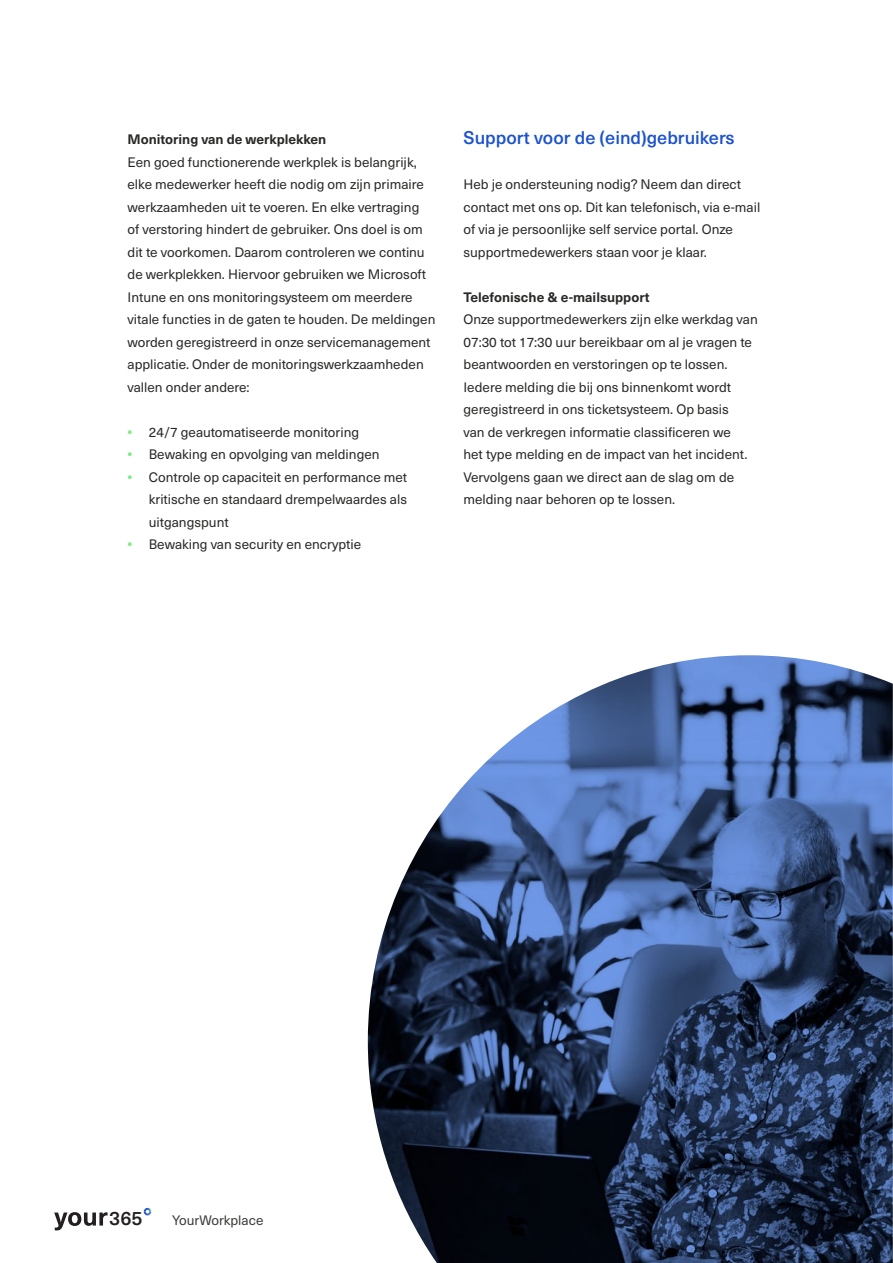
<style>
.page{position:relative;width:893px;height:1263px;background:#fff}
.page>*{position:absolute;margin:0;border:0;box-sizing:border-box;transform-origin:0 0}
.t1{font:500 19.2px "Neue Haas Unica W1 G";color:#231f20}
.t2{font:500 18px "Neue Haas Unica W1 G";color:#1b52ce}
.t3{font:13.5px/22.5px "Neue Haas Unica W1 G";color:#282827}
.t4{font:700 13.5px "Neue Haas Unica W1 G";color:#282827}
.t5{font:13.5px "Neue Haas Unica W1 G";color:#3c3c3b}
.s1{font-weight:700;color:#79ee84}
</style>
<div class="page">
<svg style="left:54px;top:1212px;width:54px;height:18px"></svg>
<svg style="left:143px;top:1207px;width:9px;height:9px"></svg>
<img style="left:368px;top:655px;width:525px;height:608px">
<p class="t4" style="left:128px;top:129px;width:200px">Monitoring van de werkplekken</p>
<p class="t3" style="left:128px;top:150px;width:309px">Een goed functionerende werkplek is belangrijk, elke medewerker heeft die nodig om zijn primaire werkzaamheden uit te voeren. En elke vertraging<br>of verstoring hindert de gebruiker. Ons doel is om dit te voorkomen. Daarom controleren we continu de werkplekken. Hiervoor gebruiken we Microsoft Intune en ons monitoringsysteem om meerdere vitale functies in de gaten te houden. De meldingen worden geregistreerd in onze servicemanagement applicatie. Onder de monitoringswerkzaamheden vallen onder andere:</p>
<p class="t3" style="left:128px;top:420px;width:233px"><span class="s1">•</span> 24/7 geautomatiseerde monitoring</p>
<p class="t3" style="left:128px;top:442px;width:254px"><span class="s1">•</span> Bewaking en opvolging van meldingen</p>
<p class="t3" style="left:149px;top:465px;width:260px;text-align:justify;text-indent:-21px"><span class="s1">•</span> Controle op capaciteit en performance met kritische en standaard drempelwaardes als uitgangspunt</p>
<p class="t3" style="left:128px;top:532px;width:235px"><span class="s1">•</span> Bewaking van security en encryptie</p>
<h2 class="t2" style="left:463px;top:124px;width:273px">Support voor de (eind)gebruikers</h2>
<p class="t3" style="left:463px;top:172px;width:298px">Heb je ondersteuning nodig? Neem dan direct contact met ons op. Dit kan telefonisch, via e-mail of via je persoonlijke self service portal. Onze supportmedewerkers staan voor je klaar.</p>
<p class="t4" style="left:463px;top:286px;width:188px">Telefonische &amp; e-mailsupport</p>
<p class="t3" style="left:463px;top:307px;width:296px">Onze supportmedewerkers zijn elke werkdag van 07:30 tot 17:30 uur bereikbaar om al je vragen te beantwoorden en verstoringen op te lossen.<br>Iedere melding die bij ons binnenkomt wordt geregistreerd in ons ticketsysteem. Op basis<br>van de verkregen informatie classificeren we<br>het type melding en de impact van het incident.<br>Vervolgens gaan we direct aan de slag om de melding naar behoren op te lossen.</p>
<h1 class="t1" style="left:109px;top:1204px;width:35px">365</h1>
<p class="t5" style="left:172px;top:1211px;width:93px">YourWorkplace</p>
</div>
